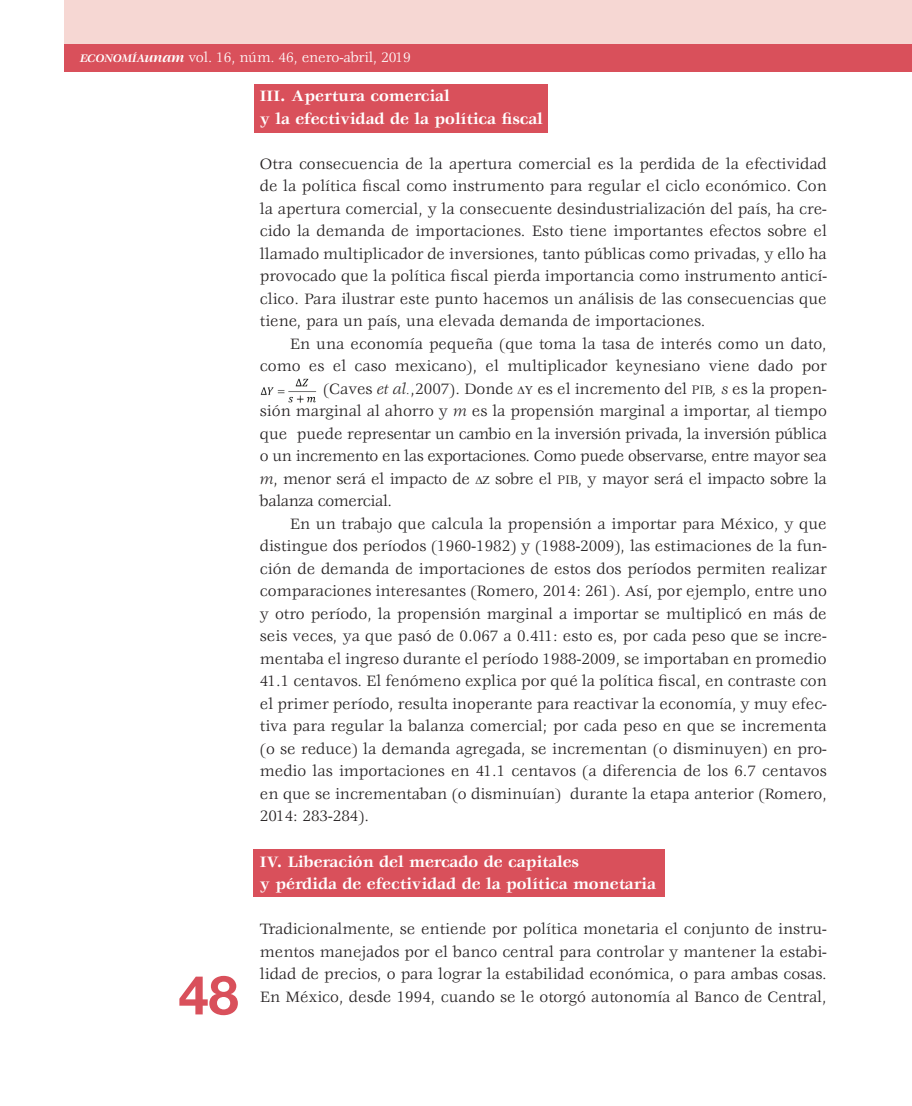
<style>
.page{position:relative;width:912px;height:1106px;background:#fff}
.page>*{position:absolute;margin:0;border:0;box-sizing:border-box;transform-origin:0 0}
.t1{font:700 54px "Helvetica Neue LT Std";color:#d9505b}
.t2{font:16.5px/22.5px "Veljovic";color:#231f20;text-align:justify}
.t3{font:16.5px "Veljovic";letter-spacing:-.02em;color:#231f20}
.t4{font:700 16.5px/22.5px "Veljovic";color:#fff}
.t5{font:15px "Veljovic";letter-spacing:-.01em;color:#fff}
.s1{font-family:"Veljovic Bold Italic SC800";font-size:12px}
.s2{font-weight:700;font-style:italic}
.s3{font-style:italic}
.s4{font-size:13.5px}
</style>
<div class="page">
<div style="left:64px;top:0;width:847px;height:49px;background:#f6d7d3"></div>
<div style="left:64px;top:44px;width:847px;height:27px;background:#d9505b"></div>
<div style="left:253px;top:849px;width:411px;height:47px;background:#d9505b"></div>
<div style="left:253px;top:84px;width:294px;height:48px;background:#d9505b"></div>
<img style="left:260px;top:378px;width:57px;height:25px">
<p class="t5" style="left:80px;top:49px;width:332px"><span class="s1">ECONOMÍA</span><span class="s2">unam</span> vol. 16, núm. 46, enero-abril, 2019</p>
<p class="t4" style="left:260px;top:85px;width:284px">III. Apertura comercial<br>y la efectividad de la política fiscal</p>
<p class="t2" style="left:260px;top:153px;width:568px">Otra consecuencia de la apertura comercial es la perdida de la efectividad de la política fiscal como instrumento para regular el ciclo económico. Con la apertura comercial, y la consecuente desindustrialización del país, ha cre&shy;cido la demanda de importaciones. Esto tiene importantes efectos sobre el llamado multiplicador de inversiones, tanto públicas como privadas, y ello ha provocado que la política fiscal pierda importancia como instrumento anticí&shy;clico. Para ilustrar este punto hacemos un análisis de las consecuencias que tiene, para un país, una elevada demanda de importaciones.</p>
<p class="t2" style="left:289px;top:333px;width:538px">En una economía pequeña (que toma la tasa de interés como un dato,</p>
<p class="t2" style="left:260px;top:355px;width:568px">como es el caso mexicano), el multiplicador keynesiano viene dado por</p>
<p class="t2" style="left:323px;top:378px;width:505px">(Caves <span class="s3">et al.</span>,2007). Donde ∆ es el incremento del <span class="s4">PIB</span><span class="s3">, s</span> es la propen-</p>
<p class="t2" style="left:260px;top:400px;width:568px">sión marginal al ahorro y <span class="s3">m</span> es la propensión marginal a importar, al tiempo</p>
<p class="t3" style="left:260px;top:424px;width:568px">que puede representar un cambio en la inversión privada, la inversión pública</p>
<p class="t3" style="left:260px;top:447px;width:568px">o un incremento en las exportaciones. Como puede observarse, entre mayor sea</p>
<p class="t3" style="left:260px;top:469px;width:568px"><span class="s3">m</span>, menor será el impacto de ∆ sobre el <span class="s4">PIB</span>, y mayor será el impacto sobre la</p>
<p class="t3" style="left:260px;top:492px;width:134px">balanza comercial.</p>
<p class="t2" style="left:289px;top:513px;width:538px">En un trabajo que calcula la propensión a importar para México, y que</p>
<p class="t2" style="left:260px;top:535px;width:568px">distingue dos períodos (1960-1982) y (1988-2009), las estimaciones de la fun-</p>
<p class="t2" style="left:260px;top:558px;width:568px">ción de demanda de importaciones de estos dos períodos permiten realizar</p>
<p class="t2" style="left:260px;top:580px;width:568px">comparaciones interesantes (Romero, 2014: 261). Así, por ejemplo, entre uno</p>
<p class="t2" style="left:260px;top:603px;width:568px">y otro período, la propensión marginal a importar se multiplicó en más de</p>
<p class="t2" style="left:260px;top:625px;width:568px">seis veces, ya que pasó de 0.067 a 0.411: esto es, por cada peso que se incre-</p>
<p class="t2" style="left:260px;top:648px;width:568px">mentaba el ingreso durante el período 1988-2009, se importaban en promedio</p>
<p class="t2" style="left:260px;top:670px;width:568px">41.1 centavos. El fenómeno explica por qué la política fiscal, en contraste con</p>
<p class="t2" style="left:260px;top:693px;width:568px">el primer período, resulta inoperante para reactivar la economía, y muy efec-</p>
<p class="t2" style="left:260px;top:716px;width:568px">tiva para regular la balanza comercial; por cada peso en que se incrementa</p>
<p class="t2" style="left:260px;top:738px;width:568px">(o se reduce) la demanda agregada, se incrementan (o disminuyen) en pro-</p>
<p class="t2" style="left:260px;top:761px;width:568px">medio las importaciones en 41.1 centavos (a diferencia de los 6.7 centavos</p>
<p class="t2" style="left:260px;top:783px;width:568px">en que se incrementaban (o disminuían) durante la etapa anterior (Romero,</p>
<p class="t2" style="left:260px;top:806px;width:111px">2014: 283-284).</p>
<p class="t4" style="left:260px;top:851px;width:397px">IV. Liberación del mercado de capitales<br>y pérdida de efectividad de la política monetaria</p>
<p class="t2" style="left:260px;top:918px;width:568px">Tradicionalmente, se entiende por política monetaria el conjunto de instru&shy;mentos manejados por el banco central para controlar y mantener la estabi&shy;lidad de precios, o para lograr la estabilidad económica, o para ambas cosas.<br>En México, desde 1994, cuando se le otorgó autonomía al Banco de Central,</p>
<h1 class="t1" style="left:178px;top:961px;width:62px">48</h1>
</div>
